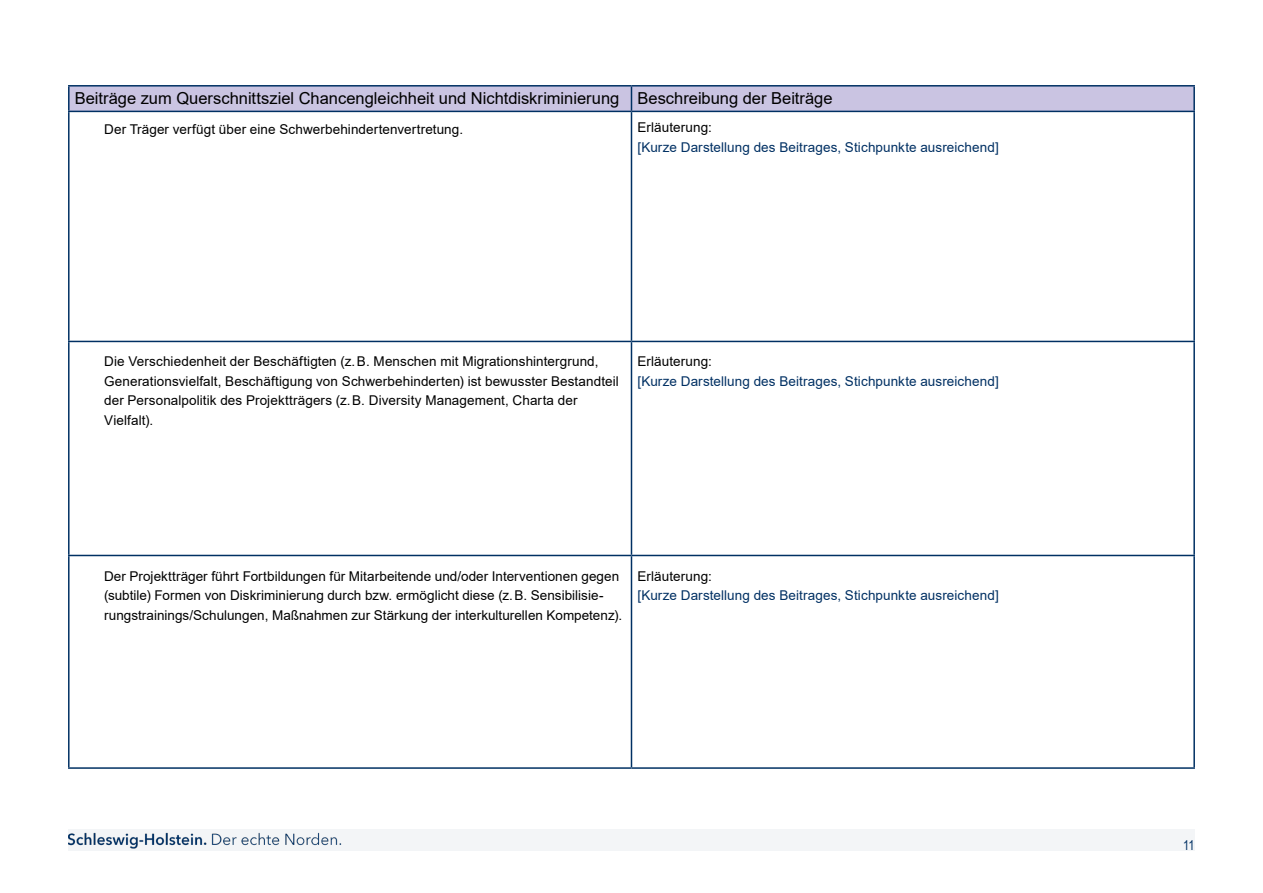
<style>
.page{position:relative;width:1263px;height:893px;background:#fff}
.page>*{position:absolute;margin:0;border:0;box-sizing:border-box;transform-origin:0 0}
.t1{font:16.5px "Arial";color:#000}
.t2{font:13.5px/19.5px "Arial";letter-spacing:.005em;color:#000}
.t3{font:13.5px/19.5px "Arial";letter-spacing:.005em;color:#003063}
.t4{font:13.5px "Arial Narrow";color:#003063}
.s1{color:#000}
</style>
<div class="page">
<hr style="left:68px;top:85px;width:563px;height:2px;background:#003063">
<hr style="left:68px;top:87px;width:2px;height:24px;background:#003063">
<hr style="left:631px;top:85px;width:564px;height:2px;background:#003063">
<svg style="left:69px;top:86px;width:1125px;height:25px;background:#c2bedd"></svg>
<hr style="left:1193px;top:87px;width:2px;height:24px;background:#003063">
<hr style="left:68px;top:111px;width:563px;height:1px;background:#003063">
<hr style="left:68px;top:112px;width:2px;height:229px;background:#003063">
<hr style="left:631px;top:111px;width:564px;height:1px;background:#003063">
<hr style="left:631px;top:112px;width:1px;height:229px;background:#003063">
<hr style="left:1193px;top:112px;width:2px;height:229px;background:#003063">
<hr style="left:68px;top:341px;width:563px;height:1px;background:#003063">
<hr style="left:68px;top:342px;width:2px;height:213px;background:#003063">
<hr style="left:631px;top:341px;width:564px;height:1px;background:#003063">
<hr style="left:631px;top:342px;width:1px;height:213px;background:#003063">
<hr style="left:1193px;top:342px;width:2px;height:213px;background:#003063">
<hr style="left:68px;top:555px;width:563px;height:1px;background:#003063">
<hr style="left:68px;top:556px;width:2px;height:211px;background:#003063">
<hr style="left:631px;top:555px;width:564px;height:1px;background:#003063">
<hr style="left:631px;top:556px;width:1px;height:211px;background:#003063">
<hr style="left:1193px;top:556px;width:2px;height:211px;background:#003063">
<hr style="left:68px;top:767px;width:563px;height:2px;background:#003063">
<hr style="left:631px;top:767px;width:564px;height:2px;background:#003063">
<div style="left:68px;top:829px;width:1127px;height:21px;background:#f3f5f7"></div>
<img style="left:68px;top:832px;width:288px;height:19px">
<p class="t1" style="left:75px;top:87px;width:759px">Beiträge zum Querschnittsziel Chancengleichheit und Nichtdiskriminierung Beschreibung der Beiträge</p>
<p class="t3" style="left:637px;top:117px;width:363px"><span class="s1">Erläuterung:<br></span>[Kurze Darstellung des Beitrages, Stichpunkte ausreichend]</p>
<p class="t2" style="left:104px;top:120px;width:360px">Der Träger verfügt über eine Schwerbehindertenvertretung.</p>
<p class="t2" style="left:104px;top:351px;width:516px">Die Verschiedenheit der Beschäftigten (z.B. Menschen mit Migrationshintergrund, Generationsvielfalt, Beschäftigung von Schwerbehinderten) ist bewusster Bestandteil der Personalpolitik des Projektträgers (z. B. Diversity Management, Charta der Vielfalt).</p>
<p class="t3" style="left:637px;top:351px;width:363px"><span class="s1">Erläuterung:<br></span>[Kurze Darstellung des Beitrages, Stichpunkte ausreichend]</p>
<p class="t2" style="left:104px;top:566px;width:520px">Der Projektträger führt Fortbildungen für Mitarbeitende und/oder Interventionen gegen (subtile) Formen von Diskriminierung durch bzw. ermöglicht diese (z.B. Sensibilisie&shy;rungstrainings/Schulungen, Maßnahmen zur Stärkung der interkulturellen Kompetenz).</p>
<p class="t3" style="left:637px;top:566px;width:363px"><span class="s1">Erläuterung:<br></span>[Kurze Darstellung des Beitrages, Stichpunkte ausreichend]</p>
<p class="t4" style="left:1183px;top:836px;width:13px">11</p>
</div>
